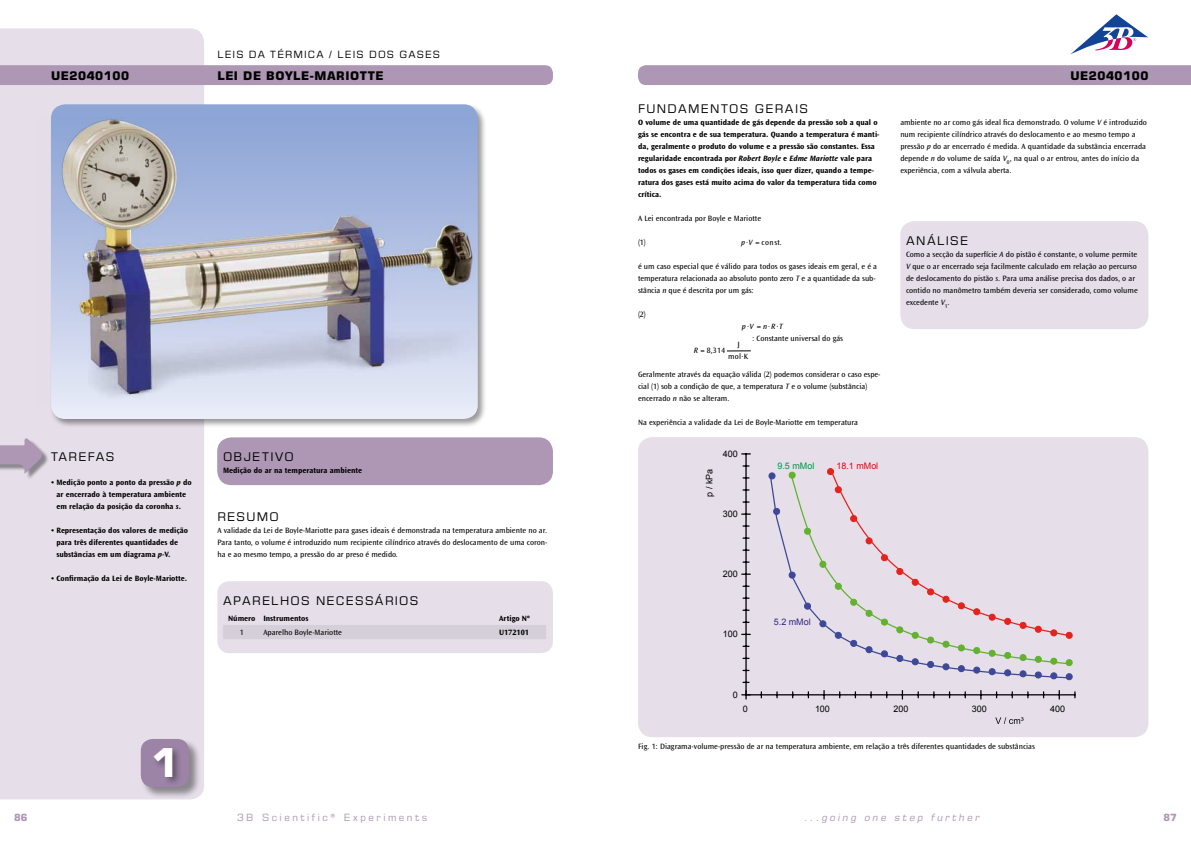
<style>
.page{position:relative;width:1191px;height:842px;background:#fff}
.page>*{position:absolute;margin:0;border:0;box-sizing:border-box;transform-origin:0 0}
.t1{font:700 40px "Eurostile LT Pro";color:#fff}
.t2{font:12px "Eurostile LT Pro";letter-spacing:.105em;color:#000}
.t3{font:700 12px "Eurostile LT Pro";letter-spacing:.05em;color:#000}
.t4{font:12px "Eurostile LT Pro";letter-spacing:.125em;color:#000}
.t5{font:10px "Eurostile LT Pro";letter-spacing:.11em;color:#000}
.t6{font:10px "Eurostile LT Pro";letter-spacing:.25em;color:#ae97b5}
.t7{font:italic 10px "Eurostile LT Pro";letter-spacing:.25em;color:#ae97b5}
.t8{font:700 10px "Eurostile LT Pro";color:#ae97b5}
.t9{font:9px "Arial";color:#000}
.t10{font:9px "Arial";color:#e30613}
.t11{font:9px "Arial";color:#009641}
.t12{font:9px "Arial";color:#312783}
.t13{font:8px/12px "Ocean Sans Std";color:#000}
.t14{font:700 8px/12px "Ocean Sans Std";color:#000}
.t15{font:8px "Ocean Sans";letter-spacing:.06em;color:#000}
.t16{font:italic 8px "Ocean Sans";color:#000}
.t17{font:7.9px "Ocean Sans";letter-spacing:.055em;color:#000}
.t18{font:italic 7.9px "Ocean Sans";color:#000}
.s1{font-style:italic}
</style>
<div class="page">
<svg style="left:1070px;top:14px;width:78px;height:41px"></svg>
<div style="left:638px;top:65px;width:553px;height:20px;background:#ae97b5"></div>
<div style="left:900px;top:221px;width:248px;height:108px;background:#e6dfea;border-radius:14px"></div>
<div style="left:638px;top:437px;width:510px;height:300px;background:#e6dfea;border-radius:14px"></div>
<svg style="left:742px;top:573px;width:8px;height:2px"></svg>
<svg style="left:742px;top:513px;width:8px;height:2px"></svg>
<svg style="left:742px;top:453px;width:8px;height:2px"></svg>
<hr style="left:745px;top:454px;width:1px;height:240px;background:#000">
<svg style="left:995px;top:717px;width:28px;height:7px"></svg>
<svg style="left:742px;top:691px;width:8px;height:8px"></svg>
<svg style="left:901px;top:691px;width:2px;height:8px"></svg>
<svg style="left:1058px;top:691px;width:2px;height:8px"></svg>
<hr style="left:745px;top:694px;width:330px;height:1px;background:#000">
<svg style="left:1070px;top:632px;width:2px;height:6px"></svg>
<div style="left:827px;top:468px;width:6px;height:7px;border:1px solid #e5231d;border-radius:50%"></div>
<div style="left:1066px;top:659px;width:6px;height:7px;border:1px solid #62b22f;border-radius:50%"></div>
<svg style="left:789px;top:472px;width:6px;height:2px"></svg>
<div style="left:768px;top:473px;width:7px;height:6px;border:1px solid #3e4898;border-radius:50%"></div>
<div style="left:1066px;top:673px;width:6px;height:7px;border:1px solid #3e4898;border-radius:50%"></div>
<svg style="left:769px;top:474px;width:301px;height:205px"></svg>
<div style="left:0;top:28px;width:204px;height:771px;background:#e6dfea"></div>
<div style="left:0;top:65px;width:553px;height:20px;background:#ae97b5"></div>
<div style="left:0;top:440px;width:49px;height:40px;background:#000;opacity:.4"></div>
<svg style="left:0;top:436px;width:44px;height:38px;background:#bdaec2"></svg>
<div style="left:217px;top:437px;width:336px;height:48px;background:#ae97b5;border-radius:14px"></div>
<div style="left:140px;top:739px;width:61px;height:60px;background:#000;opacity:.4"></div>
<div style="left:141px;top:739px;width:48px;height:48px;background:#9c84a6;border-radius:12px"></div>
<div style="left:152px;top:746px;width:30px;height:41px;background:#000;opacity:.4"></div>
<div style="left:217px;top:581px;width:336px;height:72px;background:#e6dfea;border-radius:12px"></div>
<div style="left:50px;top:103px;width:437px;height:326px;background:#000;opacity:.4"></div>
<svg style="left:51px;top:104px;width:427px;height:315px;background:#bac8e6"></svg>
<img style="left:37px;top:118px;width:445px;height:288px">
<img style="left:62px;top:120px;width:410px;height:273px">
<div style="left:223px;top:625px;width:323px;height:14px;background:#d5cfd9"></div>
<svg style="left:727px;top:351px;width:23px;height:1px"></svg>
<p class="t5" style="left:217px;top:48px;width:224px">LEIS DA TÉRMICA / LEIS DOS GASES</p>
<h2 class="t3" style="left:217px;top:68px;width:166px">LE I DE BOYLE-MARIOTTE</h2>
<h2 class="t3" style="left:51px;top:68px;width:80px">UE2040100</h2>
<h2 class="t3" style="left:1070px;top:68px;width:80px">UE2040100</h2>
<h2 class="t2" style="left:51px;top:450px;width:65px">TAREFAS</h2>
<p class="t14" style="left:56px;top:477px;width:137px;text-indent:-5px">• Medição ponto a ponto da pressão <span class="s1">p</span> do ar encerrado à temperatura ambiente em relação da posição da coronha <span class="s1">s</span>.</p>
<p class="t14" style="left:56px;top:525px;width:133px;text-indent:-5px">• Representação dos valores de medição para três diferentes quantidades de substâncias em um diagrama <span class="s1">p</span>-V.</p>
<p class="t14" style="left:51px;top:573px;width:138px">• Confirmação da Lei de Boyle-Mariotte.</p>
<h2 class="t4" style="left:223px;top:450px;width:72px">OBJETIVO</h2>
<p class="t14" style="left:223px;top:465px;width:140px">Medição do ar na temperatura ambiente</p>
<h2 class="t2" style="left:217px;top:510px;width:63px">RESUMO</h2>
<p class="t13" style="left:217px;top:525px;width:331px;text-align:justify">A validade da Lei de Boyle-Mariotte para gases ideais é demonstrada na temperatura ambiente no ar.<br>Para tanto, o volume é introduzido num recipiente cilíndrico através do deslocamento de uma coron&shy;ha e ao mesmo tempo, a pressão do ar preso é medido.</p>
<h2 class="t2" style="left:223px;top:594px;width:29px">APARE</h2>
<h2 class="t2" style="left:271px;top:594px;width:29px">LHOS</h2>
<h2 class="t2" style="left:316px;top:594px;width:40px">NECESS</h2>
<h2 class="t2" style="left:375px;top:594px;width:20px">ÁRIOS</h2>
<p class="t14" style="left:228px;top:612px;width:82px">Número Instrumentos</p>
<p class="t14" style="left:499px;top:612px;width:32px">Artigo Nº</p>
<p class="t13" style="left:240px;top:626px;width:5px">1</p>
<p class="t13" style="left:263px;top:626px;width:80px">Aparelho Boyle-Mariotte</p>
<p class="t14" style="left:499px;top:626px;width:31px">U172101</p>
<h1 class="t1" style="left:152px;top:738px;width:28px">1</h1>
<h2 class="t2" style="left:638px;top:102px;width:171px">FUNDAMENTOS GERAIS</h2>
<p class="t14" style="left:638px;top:117px;width:243px">O volume de uma quantidade de gás depende da pressão sob a qual o gás se encontra e de sua temperatura. Quando a temperatura é manti&shy;da, geralmente o produto do volume e a pressão são constantes. Essa regularidade encontrada por <span class="s1">Robert Boyle</span> e <span class="s1">Edme Mariotte</span> vale para todos os gases em condições ideais, isso quer dizer, quando a tempe&shy;ratura dos gases está muito acima do valor da temperatura tida como crítica.</p>
<p class="t13" style="left:638px;top:213px;width:125px">A Lei encontrada por Boyle e Mariotte</p>
<p class="t13" style="left:638px;top:237px;width:9px">(1)</p>
<p class="t13" style="left:638px;top:261px;width:241px">é um caso especial que é válido para todos os gases ideais em geral, e é a temperatura relacionada ao absoluto ponto zero <span class="s1">T</span> e a quantidade da sub&shy;stância <span class="s1">n</span> que é descrita por um gás:</p>
<p class="t13" style="left:638px;top:309px;width:9px">(2)</p>
<p class="t13" style="left:752px;top:333px;width:93px">: Constante universal do gás</p>
<p class="t13" style="left:638px;top:369px;width:244px">Geralmente através da equação válida (2) podemos considerar o caso espe&shy;cial (1) sob a condição de que, a temperatura <span class="s1">T</span> e o volume (substância) encerrado <span class="s1">n</span> não se alteram.</p>
<p class="t13" style="left:638px;top:417px;width:222px">Na experiência a validade da Lei de Boyle-Mariotte em temperatura</p>
<p class="t17" style="left:741px;top:238px;width:42px"><span class="s1">p</span>⋅<span class="s1">V</span> const.</p>
<p class="t18" style="left:742px;top:322px;width:42px">p⋅V n⋅R⋅T</p>
<p class="t15" style="left:728px;top:352px;width:22px">mol K</p>
<p class="t15" style="left:737px;top:340px;width:4px">J</p>
<p class="t15" style="left:707px;top:345px;width:20px">8 314</p>
<p class="t16" style="left:694px;top:345px;width:6px">R</p>
<p class="t16" style="left:711px;top:345px;width:3px">,</p>
<p class="t9" style="left:703px;top:497px;width:29px;rotate:-90deg">p / kPa</p>
<p class="t9" style="left:722px;top:448px;width:16px">400</p>
<p class="t9" style="left:722px;top:508px;width:16px">300</p>
<p class="t11" style="left:777px;top:460px;width:38px">9.5 mMol</p>
<p class="t10" style="left:836px;top:460px;width:43px">18.1 mMol</p>
<p class="t13" style="left:900px;top:117px;width:248px">ambiente no ar como gás ideal fica demonstrado. O volume <span class="s1">V</span> é introduzido num recipiente cilíndrico através do deslocamento e ao mesmo tempo a pressão <span class="s1">p</span> do ar encerrado é medida. A quantidade da substância encerrada depende <span class="s1">n</span> do volume de saída <span class="s1">V</span><sub>0</sub>, na qual o ar entrou, antes do início da experiência, com a válvula aberta.</p>
<h2 class="t2" style="left:906px;top:234px;width:64px">ANÁLISE</h2>
<p class="t13" style="left:906px;top:249px;width:233px">Como a secção da superfície <span class="s1">A</span> do pistão é constante, o volume permite <span class="s1">V</span> que o ar encerrado seja facilmente calculado em relação ao percurso de deslocamento do pistão <span class="s1">s</span>. Para uma análise precisa dos dados, o ar contido no manômetro também deveria ser considerado, como volume excedente <span class="s1">V</span><sub>1</sub>.</p>
<p class="t9" style="left:722px;top:568px;width:16px">200</p>
<p class="t9" style="left:722px;top:628px;width:16px">100</p>
<p class="t12" style="left:774px;top:616px;width:38px">5.2 mMol</p>
<p class="t9" style="left:732px;top:688px;width:6px">0</p>
<p class="t9" style="left:742px;top:703px;width:6px">0</p>
<p class="t9" style="left:815px;top:703px;width:16px">100</p>
<p class="t9" style="left:893px;top:703px;width:16px">200</p>
<p class="t9" style="left:971px;top:703px;width:16px">300</p>
<p class="t9" style="left:1050px;top:703px;width:16px">400</p>
<p class="t13" style="left:638px;top:741px;width:398px">Fig. 1: Diagrama-volume-pressão de ar na temperatura ambiente, em relação a três diferentes quantidades de substâncias</p>
<p class="t8" style="left:14px;top:811px;width:15px">86</p>
<p class="t7" style="left:804px;top:811px;width:177px">...going one step further</p>
<p class="t8" style="left:1163px;top:811px;width:15px">87</p>
<p class="t6" style="left:237px;top:811px;width:192px">3B SCIENTIFIC® EXPERIMENTS</p>
</div>
